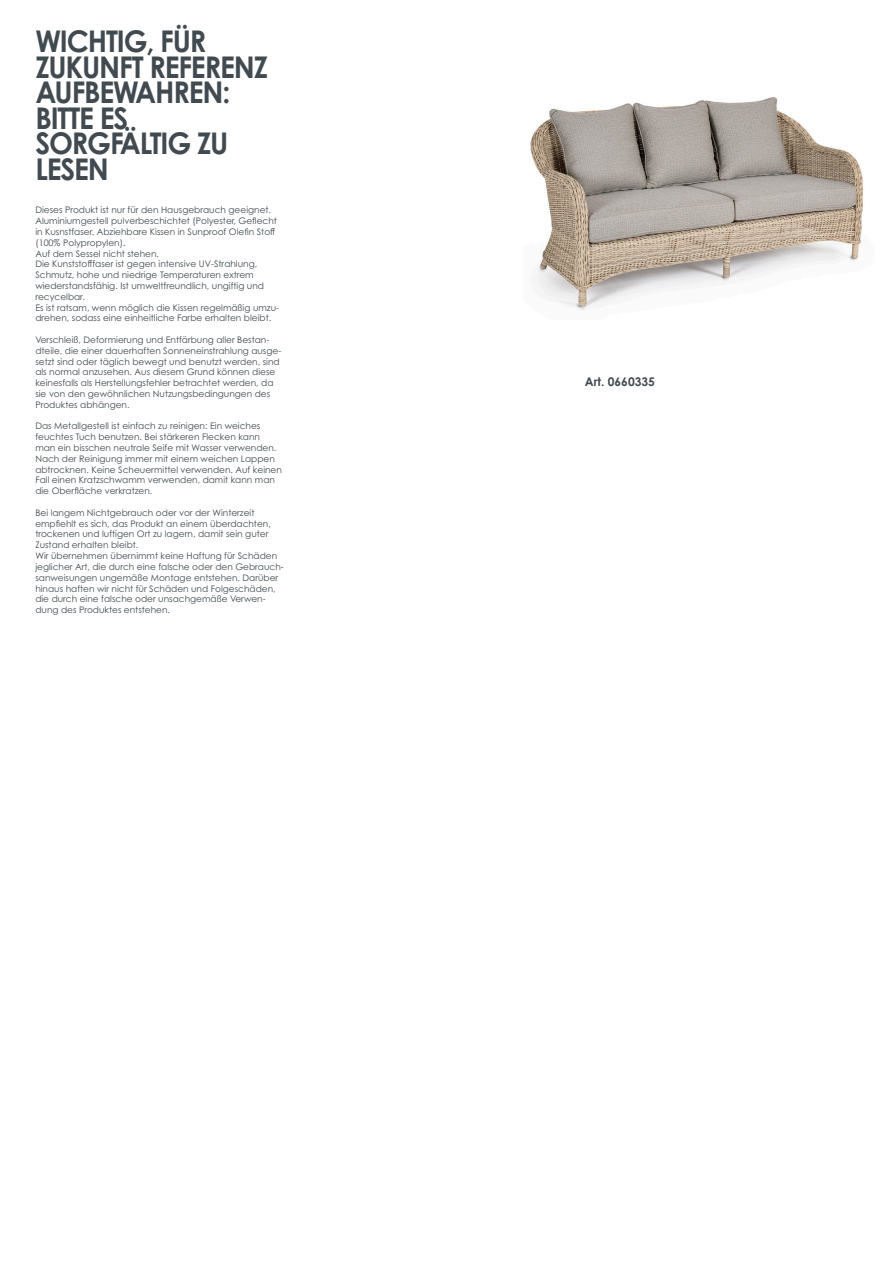
<style>
.page{position:relative;width:893px;height:1263px;background:#fff}
.page>*{position:absolute;margin:0;border:0;box-sizing:border-box;transform-origin:0 0}
.t1{font:700 30px/25.5px "Century Gothic Pro";letter-spacing:-.04em;color:#414a50;scale:.95 1}
.t2{font:700 12px "Century Gothic Pro";color:#414a50}
.t3{font:9px/10.8px "Century Gothic Pro";color:#414a50}
</style>
<div class="page">
<img style="left:530px;top:97px;width:333px;height:213px">
<p class="t1" style="left:35px;top:28px;width:246px">WICHTIG, FÜR<br>ZUKUNFT REFERENZ<br>AUFBEWAHREN:</p>
<p class="t1" style="left:35px;top:105px;width:99px">BITTE ES</p>
<p class="t1" style="left:35px;top:130px;width:205px">SORGFÄLTIG ZU</p>
<p class="t1" style="left:35px;top:156px;width:79px">LESEN</p>
<p class="t3" style="left:35px;top:205px;width:245px">Dieses Produkt ist nur für den Hausgebrauch geeignet.<br>Aluminiumgestell pulverbeschichtet (Polyester, Geflecht in Kusnstfaser. Abziehbare Kissen in Sunproof Olefin Stoff (100% Polypropylen).<br>Auf dem Sessel nicht stehen.<br>Die Kunststofffaser ist gegen intensive UV-Strahlung, Schmutz, hohe und niedrige Temperaturen extrem wiederstandsfähig. Ist umweltfreundlich, ungiftig und recycelbar.<br>Es ist ratsam, wenn möglich die Kissen regelmäßig umzu&shy;drehen, sodass eine einheitliche Farbe erhalten bleibt.</p>
<p class="t3" style="left:35px;top:334px;width:247px">Verschleiß, Deformierung und Entfärbung aller Bestan&shy;dteile, die einer dauerhaften Sonneneinstrahlung ausge&shy;setzt sind oder täglich bewegt und benutzt werden, sind als normal anzusehen. Aus diesem Grund können diese keinesfalls als Herstellungsfehler betrachtet werden, da sie von den gewöhnlichen Nutzungsbedingungen des Produktes abhängen.</p>
<p class="t3" style="left:35px;top:421px;width:248px">Das Metallgestell ist einfach zu reinigen: Ein weiches feuchtes Tuch benutzen. Bei stärkeren Flecken kann man ein bisschen neutrale Seife mit Wasser verwenden.<br>Nach der Reinigung immer mit einem weichen Lappen abtrocknen. Keine Scheuermittel verwenden. Auf keinen Fall einen Kratzschwamm verwenden, damit kann man die Oberfläche verkratzen.</p>
<p class="t3" style="left:35px;top:507px;width:250px">Bei langem Nichtgebrauch oder vor der Winterzeit empfiehlt es sich, das Produkt an einem überdachten, trockenen und luftigen Ort zu lagern, damit sein guter Zustand erhalten bleibt.<br>Wir übernehmen übernimmt keine Haftung für Schäden jeglicher Art, die durch eine falsche oder den Gebrauch&shy;sanweisungen ungemäße Montage entstehen. Darüber hinaus haften wir nicht für Schäden und Folgeschäden, die durch eine falsche oder unsachgemäße Verwen&shy;dung des Produktes entstehen.</p>
<p class="t2" style="left:585px;top:374px;width:72px">Art. 0660335</p>
</div>
